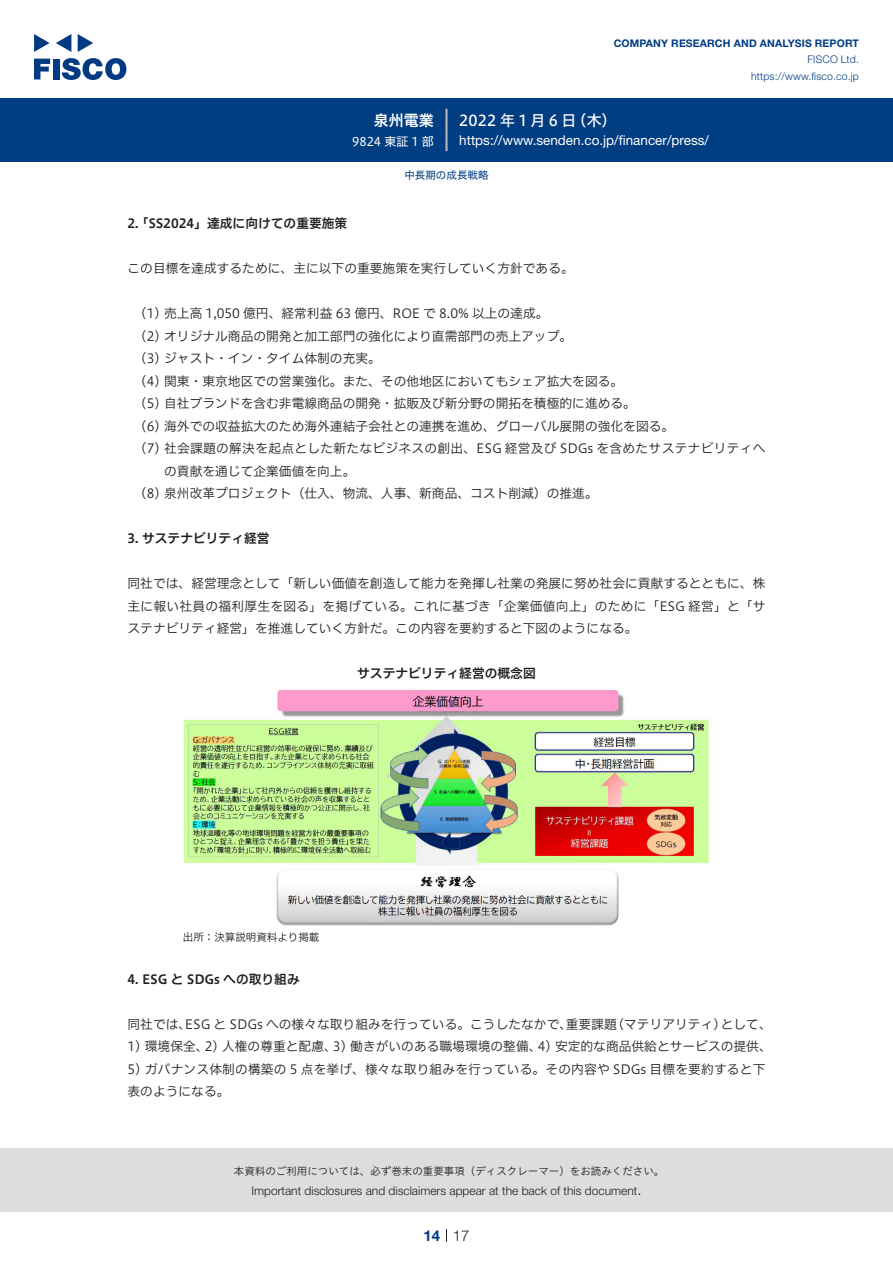
<style>
.page{position:relative;width:893px;height:1263px;background:#fff}
.page>*{position:absolute;margin:0;border:0;box-sizing:border-box;transform-origin:0 0}
.t1{font:15px "Hiragino UD Sans F Std N W5";letter-spacing:.21em;color:#fff}
.t2{font:15px "Hiragino UD Sans F Std N W6";color:#fff}
.t3{font:300 15px "Helvetica Neue LT Std";color:#231f20}
.t4{font:700 15px "Helvetica Neue LT Std";color:#003d81}
.t5{font:13.5px "Helvetica Neue LT Std";color:#fff}
.t6{font:12.75px/22.5px "Hiragino UD Sans F Std N W3";color:#231f20;text-align:justify}
.t7{font:12.75px "Hiragino UD Sans F Std N W6";color:#231f20}
.t8{font:12.75px "Hiragino UD Sans F Std N W3";letter-spacing:.02em;color:#231f20}
.t9{font:300 12px "Helvetica Neue LT Std";color:#231f20}
.t10{font:12px "Hiragino UD Sans F Std N W4";color:#fff}
.t11{font:10.5px "Hiragino UD Sans Std W3";color:#231f20}
.t12{font:700 10.5px "Helvetica Neue LT Std";letter-spacing:.015em;color:#003d81}
.t13{font:300 10.5px/16.5px "Helvetica Neue LT Std";letter-spacing:.015em;color:#003d81;text-align:right}
.t14{font:10.5px "Hiragino UD Sans F Std N W3";color:#231f20}
.t15{font:10.5px "Hiragino UD Sans F Std N W4";color:#003d81}
</style>
<div class="page">
<div style="left:0;top:1148px;width:893px;height:64px;background:#ddd"></div>
<svg style="left:34px;top:59px;width:16px;height:20px"></svg>
<div style="left:53px;top:59px;width:6px;height:20px;background:#003a83"></div>
<svg style="left:62px;top:58px;width:64px;height:22px"></svg>
<svg style="left:34px;top:34px;width:16px;height:18px"></svg>
<svg style="left:78px;top:34px;width:15px;height:18px"></svg>
<svg style="left:56px;top:34px;width:15px;height:18px"></svg>
<div style="left:0;top:98px;width:893px;height:64px;background:#003d81"></div>
<hr style="left:445px;top:109px;width:3px;height:42px;background:#b5b5b6">
<svg style="left:446px;top:1229px;width:1px;height:13px"></svg>
<img style="left:183px;top:689px;width:527px;height:237px">
<p class="t2" style="left:374px;top:109px;width:62px">泉州電業</p>
<p class="t10" style="left:352px;top:132px;width:83px">9824 東証 1 部</p>
<p class="t12" style="left:614px;top:37px;width:247px">COMPANY RESEARCH AND ANALYSIS REPORT</p>
<p class="t13" style="left:751px;top:51px;width:109px">FISCO Ltd. https://www.fisco.co j p.</p>
<p class="t1" style="left:459px;top:109px;width:119px">2022年1月6日</p>
<p class="t1" style="left:572px;top:109px;width:46px">（木(</p>
<p class="t5" style="left:459px;top:132px;width:251px">https://www.senden.co j p. /financer/press/</p>
<p class="t15" style="left:404px;top:167px;width:85px">中長期の成長戦略</p>
<p class="t7" style="left:136px;top:214px;width:213px">「SS2024」達成に向けての重要施策</p>
<p class="t7" style="left:128px;top:214px;width:13px">2.</p>
<p class="t6" style="left:128px;top:256px;width:448px">この目標を達成するために、主に以下の重要施策を実行していく方針である。</p>
<p class="t6" style="left:140px;top:301px;width:410px">1( ) 売上高 1,050 億円、経常利益 63 億円、ROE で 8.0% 以上の達成。</p>
<p class="t6" style="left:140px;top:324px;width:433px">2( ) オリジナル商品の開発と加工部門の強化により直需部門の売上アップ。</p>
<p class="t6" style="left:140px;top:346px;width:242px">3( ) ジャスト・イン・タイム体制の充実。</p>
<p class="t6" style="left:140px;top:369px;width:484px">4( ) 関東・東京地区での営業強化。また、その他地区においてもシェア拡大を図る。</p>
<p class="t6" style="left:140px;top:391px;width:497px">5( ) 自社ブランドを含む非電線商品の開発・拡販及び新分野の開拓を積極的に進める。</p>
<p class="t6" style="left:140px;top:414px;width:535px">6( ) 海外での収益拡大のため海外連結子会社との連携を進め、グローバル展開の強化を図る。</p>
<p class="t8" style="left:140px;top:439px;width:627px">7( ) 社会課題の解決を起点とした新たなビジネスの創出、ESG 経営及び SDGs を含めたサステナビリティへ</p>
<p class="t6" style="left:164px;top:459px;width:193px">の貢献を通じて企業価値を向上。</p>
<p class="t6" style="left:140px;top:481px;width:459px">8( ) 泉州改革プロジェクト（仕入、物流、人事、新商品、コスト削減）の推進。</p>
<p class="t7" style="left:128px;top:529px;width:144px">3. サステナビリティ経営</p>
<p class="t6" style="left:128px;top:571px;width:639px">同社では、経営理念として「新しい価値を創造して能力を発揮し社業の発展に努め社会に貢献するとともに、株主に報い社員の福利厚生を図る」を掲げている。これに基づき「企業価値向上」のために「ESG 経営」と「サステナビリティ経営」を推進していく方針だ。この内容を要約すると下図のようになる。</p>
<p class="t7" style="left:357px;top:664px;width:180px">サステナビリティ経営の概念図</p>
<p class="t14" style="left:183px;top:929px;width:138px">出所：決算説明資料より掲載</p>
<p class="t7" style="left:128px;top:969px;width:174px">4. ESG と SDGs への取り組み</p>
<p class="t6" style="left:566px;top:1012px;width:52px">重要課題</p>
<p class="t6" style="left:611px;top:1012px;width:116px">（マテリアリティ）</p>
<p class="t6" style="left:128px;top:1012px;width:65px">同社では、</p>
<p class="t6" style="left:185px;top:1012px;width:389px">ESG と SDGs への様々な取り組みを行っている。こうしたなかで、</p>
<p class="t6" style="left:721px;top:1012px;width:52px">として、</p>
<p class="t6" style="left:538px;top:1034px;width:236px">4) 安定的な商品供給とサービスの提供、</p>
<p class="t6" style="left:333px;top:1034px;width:210px">3) 働きがいのある職場環境の整備、</p>
<p class="t6" style="left:128px;top:1034px;width:83px">1) 環境保全、</p>
<p class="t6" style="left:128px;top:1057px;width:639px">5) ガバナンス体制の構築の 5 点を挙げ、様々な取り組みを行っている。その内容や SDGs 目標を要約すると下表のようになる。</p>
<p class="t6" style="left:205px;top:1034px;width:134px">2) 人権の尊重と配慮、</p>
<p class="t11" style="left:234px;top:1163px;width:432px">本資料のご利用については、必ず巻末の重要事項（ディスクレーマー）をお読みください。</p>
<p class="t3" style="left:637px;top:1180px;width:6px">.</p>
<p class="t9" style="left:251px;top:1183px;width:387px">Important disclosures and disclaimers appear at the back of this document</p>
<p class="t4" style="left:423px;top:1226px;width:18px">14</p>
<p class="t3" style="left:453px;top:1226px;width:18px">17</p>
</div>
